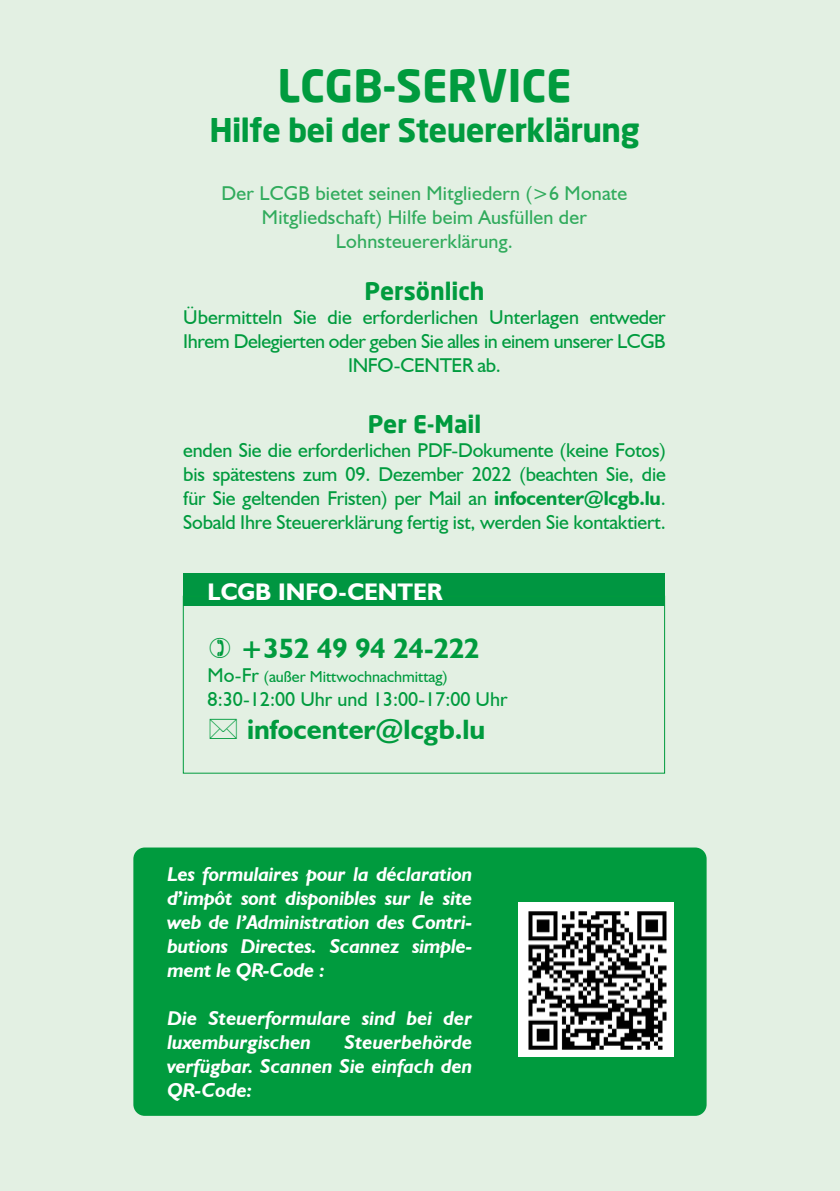
<style>
.page{position:relative;width:840px;height:1191px;background:#fff}
.page>*{position:absolute;margin:0;border:0;box-sizing:border-box;transform-origin:0 0}
.t1{font:700 44px "Neo Sans";color:#009b3e}
.t2{font:700 32px "Neo Sans";letter-spacing:-.02em;color:#009b3e}
.t3{font:700 28px "Humanist 521 BT";color:#009b3e}
.t4{font:700 24px "Neo Sans";color:#009b3e}
.t5{font:700 24px "Humanist 521 BT";color:#fff}
.t6{font:20px/24px "Humanist 521 BT";letter-spacing:-.01em;color:#009b3e;text-align:center}
.t7{font:italic 700 20px/24px "Humanist 521 BT";color:#fff;text-align:justify}
.t8{font:20px/24px "Humanist 521 BT";letter-spacing:.01em;color:#30ab5c;text-align:center}
.t9{font:16px "Humanist 521 BT";color:#009b3e}
.s1{font-weight:700}
.s2{font-size:20px}
.s3{font-style:normal}
</style>
<div class="page">
<div style="left:0;top:0;width:839px;height:1191px;background:#e3f0e3"></div>
<div style="left:133px;top:847px;width:573px;height:268px;background:#009b3e;border-radius:11px"></div>
<img style="left:518px;top:902px;width:155px;height:154px">
<div style="left:183px;top:573px;width:481px;height:33px;background:#009641"></div>
<div style="left:183px;top:595px;width:481px;height:178px;border:1px solid #009b3e"></div>
<h1 class="t1" style="left:277px;top:58px;width:296px">LCGB-SERVICE</h1>
<h2 class="t2" style="left:209px;top:110px;width:431px">Hilfe bei der Steuererklärung</h2>
<p class="t8" style="left:221px;top:180px;width:407px">Der LCGB bietet seinen Mitgliedern (&gt;6 Monate<br>Mitgliedschaft) Hilfe beim Ausfüllen der<br>Lohnsteuererklärung.</p>
<p class="t4" style="left:364px;top:276px;width:121px">Persönlich</p>
<p class="t6" style="left:183px;top:305px;width:484px">Übermitteln Sie die erforderlichen Unterlagen entweder<br>Ihrem Delegierten oder geben Sie alles in einem unserer LCGB<br>INFO-CENTER ab.</p>
<p class="t4" style="left:367px;top:408px;width:115px">Per E-Mail</p>
<p class="t6" style="left:183px;top:437px;width:483px;text-align:justify">enden Sie die erforderlichen PDF-Dokumente (keine Fotos) bis spätestens zum 09. Dezember 2022 (beachten Sie, die für Sie geltenden Fristen) per Mail an <span class="s1">infocenter@lcgb.lu</span>.<br>Sobald Ihre Steuererklärung fertig ist, werden Sie kontaktiert.</p>
<p class="t5" style="left:207px;top:577px;width:236px">LCGB INFO-CENTER</p>
<h3 class="t3" style="left:240px;top:630px;width:240px">+352 49 94 24-222</h3>
<p class="t9" style="left:207px;top:666px;width:241px"><span class="s2">Mo-Fr</span> (außer Mittwochnachmittag)</p>
<p class="t6" style="left:207px;top:686px;width:301px">8:30-12:00 Uhr und 13:00-17:00 Uhr</p>
<h3 class="t3" style="left:247px;top:712px;width:239px">infocenter@lcgb.lu</h3>
<p class="t7" style="left:167px;top:862px;width:306px">Les formulaires pour la déclaration d<span class="s3">’</span>impôt sont disponibles sur le site web de l’Administration des Contri&shy;butions Directes. Scannez simple&shy;ment le QR-Code :</p>
<p class="t7" style="left:167px;top:1006px;width:306px">Die Steuerformulare sind bei der luxemburgischen</p>
<p class="t7" style="left:167px;top:1030px;width:306px;text-indent:177px">Steuerbehörde verfügbar. Scannen Sie einfach den QR-Code:</p>
</div>
